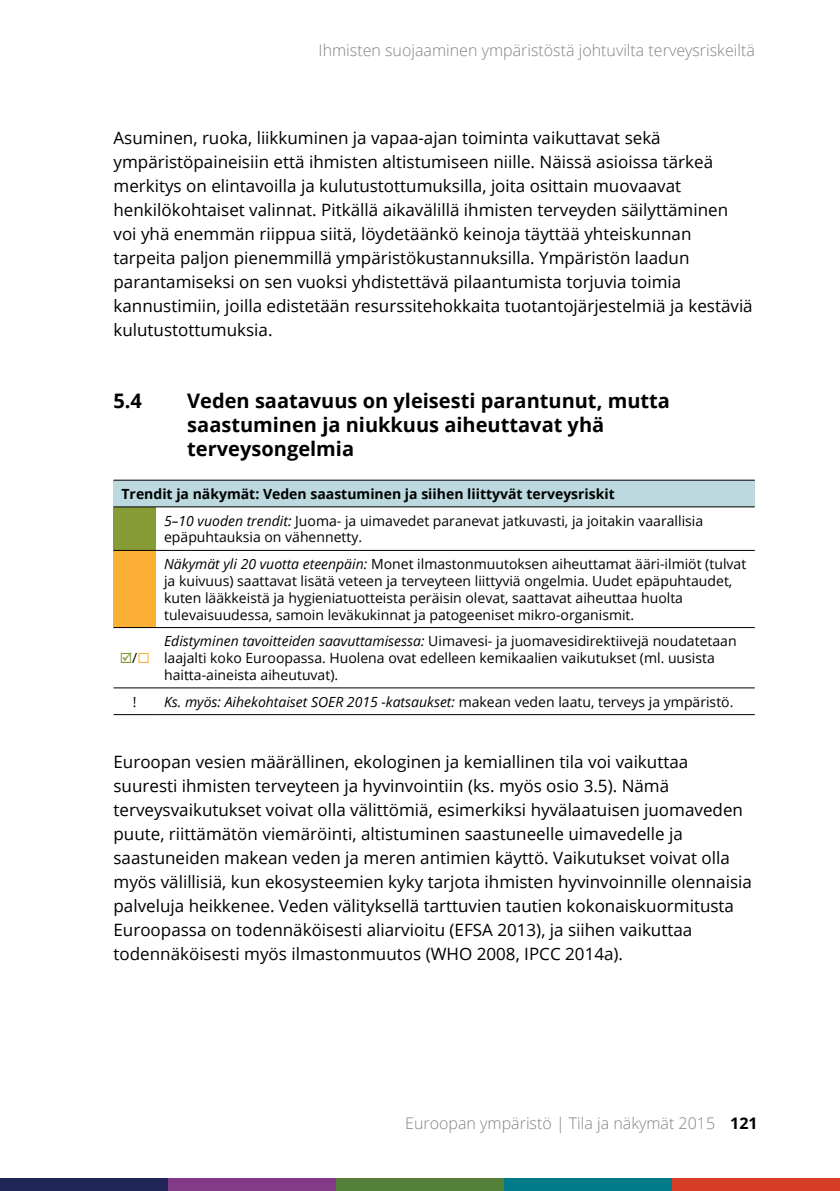
<style>
.page{position:relative;width:840px;height:1191px;background:#fff}
.page>*{position:absolute;margin:0;border:0;box-sizing:border-box;transform-origin:0 0}
.t1{font:700 20px/24px "Open Sans";color:#000}
.t2{font:17px/24px "Open Sans";color:#000}
.t3{font:300 16px "Open Sans";color:#808285}
.t4{font:14px/16.8px "Open Sans";color:#000}
.t5{font:700 14px/26.8px "Open Sans";color:#000}
.t6{font:italic 14px "Open Sans";color:#000}
.s1{font-weight:400;font-style:italic}
.s2{font-weight:400}
.s3{font-style:italic}
.s4{color:#869a36}
.s5{color:#fbaf34}
.s6{font-style:normal}
.s7{font-weight:700;color:#000}
</style>
<div class="page">
<div style="left:0;top:1178px;width:168px;height:13px;background:#202657"></div>
<div style="left:168px;top:1178px;width:168px;height:13px;background:#833a88"></div>
<div style="left:336px;top:1178px;width:168px;height:13px;background:#54803a"></div>
<div style="left:504px;top:1178px;width:167px;height:13px;background:#007a88"></div>
<div style="left:671px;top:1178px;width:168px;height:13px;background:#d63d27"></div>
<div style="left:113px;top:480px;width:641px;height:27px;background:#bbd9de"></div>
<div style="left:113px;top:507px;width:43px;height:43px;background:#869a36"></div>
<div style="left:113px;top:550px;width:43px;height:77px;background:#fbaf34"></div>
<hr style="left:156px;top:627px;width:598px;height:1px;background:#000">
<hr style="left:113px;top:687px;width:43px;height:1px;background:#000">
<hr style="left:156px;top:687px;width:598px;height:1px;background:#000">
<hr style="left:113px;top:479px;width:43px;height:1px;background:#000">
<hr style="left:156px;top:479px;width:598px;height:1px;background:#000">
<hr style="left:156px;top:506px;width:598px;height:1px;background:#000">
<hr style="left:113px;top:714px;width:43px;height:1px;background:#000">
<hr style="left:156px;top:714px;width:598px;height:1px;background:#000">
<hr style="left:113px;top:506px;width:43px;height:1px;background:#000">
<hr style="left:113px;top:627px;width:43px;height:1px;background:#000">
<hr style="left:113px;top:550px;width:43px;height:1px;background:#000">
<hr style="left:156px;top:550px;width:598px;height:1px;background:#000">
<p class="t3" style="left:318px;top:40px;width:437px">Ihmisten suojaaminen ympäristöstä johtuvilta terveysriskeiltä</p>
<p class="t2" style="left:113px;top:125px;width:640px">Asuminen, ruoka, liikkuminen ja vapaa-ajan toiminta vaikuttavat sekä ympäristöpaineisiin että ihmisten altistumiseen niille. Näissä asioissa tärkeä merkitys on elintavoilla ja kulutustottumuksilla, joita osittain muovaavat henkilökohtaiset valinnat. Pitkällä aikavälillä ihmisten terveyden säilyttäminen voi yhä enemmän riippua siitä, löydetäänkö keinoja täyttää yhteiskunnan tarpeita paljon pienemmillä ympäristökustannuksilla. Ympäristön laadun parantamiseksi on sen vuoksi yhdistettävä pilaantumista torjuvia toimia kannustimiin, joilla edistetään resurssitehokkaita tuotantojärjestelmiä ja kestäviä kulutustottumuksia.</p>
<p class="t1" style="left:113px;top:388px;width:30px">5.4</p>
<p class="t1" style="left:187px;top:388px;width:484px">Veden saatavuus on yleisesti parantunut, mutta saastuminen ja niukkuus aiheuttavat yhä terveysongelmia</p>
<p class="t5" style="left:164px;top:480px;width:540px;text-indent:-43px">Trendit ja näkymät: Veden saastuminen ja siihen liittyvät terveysriskit<br><span class="s1">5–10 vuoden trendit:</span> <span class="s2">Juoma- ja uimavedet paranevat jatkuvasti, ja joitakin vaarallisia</span></p>
<p class="t4" style="left:164px;top:523px;width:583px;line-height:26.8px">epäpuhtauksia on vähennetty.<br><span class="s3">Näkymät yli 20 vuotta eteenpäin:</span> Monet ilmastonmuutoksen aiheuttamat ääri-ilmiöt (tulvat</p>
<p class="t4" style="left:164px;top:572px;width:569px">ja kuivuus) saattavat lisätä veteen ja terveyteen liittyviä ongelmia. Uudet epäpuhtaudet, kuten lääkkeistä ja hygieniatuotteista peräisin olevat, saattavat aiheuttaa huolta tulevaisuudessa, samoin leväkukinnat ja patogeeniset mikro-organismit.</p>
<p class="t4" style="left:120px;top:649px;width:32px"><span class="s4">☑</span>/<span class="s5">◻</span></p>
<p class="t4" style="left:164px;top:632px;width:573px"><span class="s3">Edistyminen tavoitteiden saavuttamisessa:</span> Uimavesi- ja juomavesidirektiivejä noudatetaan laajalti koko Euroopassa. Huolena ovat edelleen kemikaalien vaikutukset (ml. uusista haitta-aineista aiheutuvat).</p>
<p class="t4" style="left:133px;top:693px;width:5px">!</p>
<p class="t6" style="left:164px;top:692px;width:570px">Ks. myös: Aihekohtaiset SOER 2015 -katsaukset: <span class="s6">makean veden laatu, terveys ja ympäristö.</span></p>
<p class="t2" style="left:113px;top:749px;width:639px">Euroopan vesien määrällinen, ekologinen ja kemiallinen tila voi vaikuttaa suuresti ihmisten terveyteen ja hyvinvointiin (ks. myös osio 3.5). Nämä terveysvaikutukset voivat olla välittömiä, esimerkiksi hyvälaatuisen juomaveden puute, riittämätön viemäröinti, altistuminen saastuneelle uimavedelle ja saastuneiden makean veden ja meren antimien käyttö. Vaikutukset voivat olla myös välillisiä, kun ekosysteemien kyky tarjota ihmisten hyvinvoinnille olennaisia palveluja heikkenee. Veden välityksellä tarttuvien tautien kokonaiskuormitusta Euroopassa on todennäköisesti aliarvioitu (EFSA 2013), ja siihen vaikuttaa todennäköisesti myös ilmastonmuutos (WHO 2008, IPCC 2014a).</p>
<p class="t3" style="left:405px;top:1112px;width:353px">Euroopan ympäristö | Tila ja näkymät 2015 <span class="s7">121</span></p>
</div>
